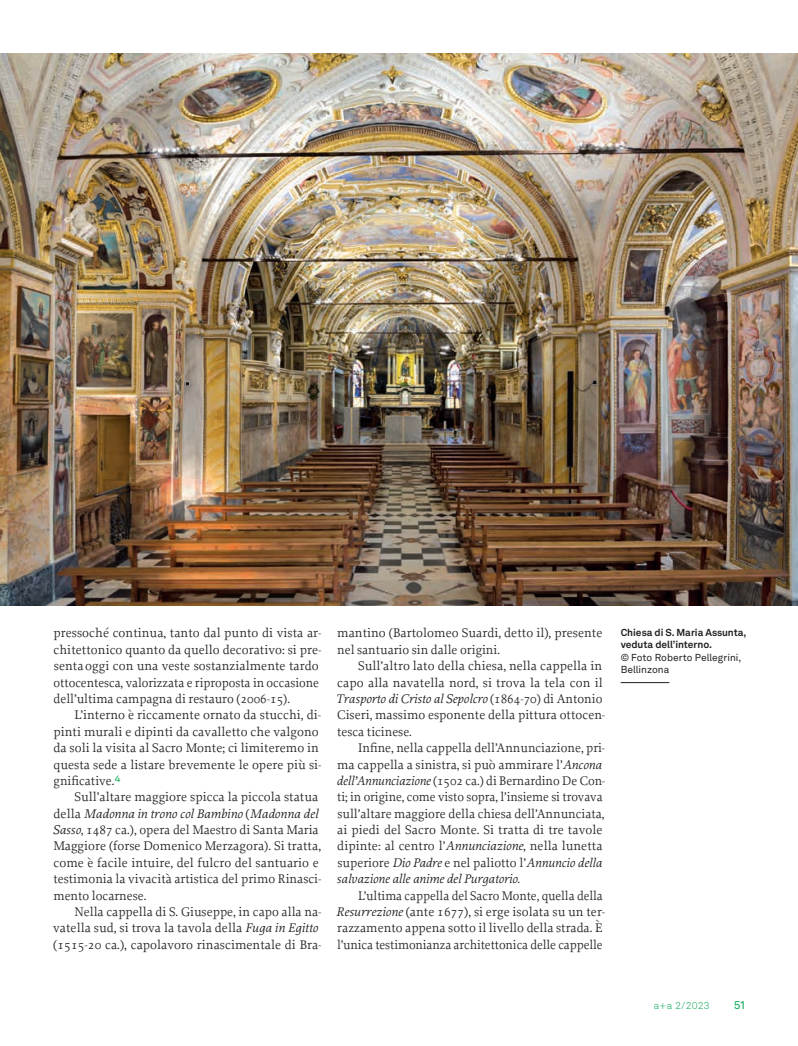
<style>
.page{position:relative;width:798px;height:1046px;background:#fff}
.page>*{position:absolute;margin:0;border:0;box-sizing:border-box;transform-origin:0 0}
.t1{font:13.12px/16.4px "Proforma";letter-spacing:.005em;color:#231f20}
.t2{font:11.25px "Akkurat LL";color:#00a54f}
.t3{font:700 10px/12.5px "Akkurat LL";color:#231f20}
.t4{font:10px/12.5px "Akkurat LL";color:#231f20}
.t5{font:300 10px "Akkurat LL";color:#00a54f}
.s1{font-family:"Akkurat LL";font-weight:300;font-size:17.5px;color:#00a54f}
.s2{font-style:italic}
</style>
<div class="page">
<img style="left:0;top:53px;width:797px;height:552px">
<hr style="left:620px;top:682px;width:49px;height:1px;background:#231f20">
<p class="t1" style="left:53px;top:624px;width:269px">pressoché continua, tanto dal punto di vista ar&shy;chitettonico quanto da quello decorativo: si pre&shy;senta oggi con una veste sostanzialmente tardo ottocentesca, valorizzata e riproposta in occasione dell’ultima campagna di restauro (2006-15).</p>
<p class="t1" style="left:53px;top:706px;width:269px;text-indent:21px">L’interno è riccamente ornato da stucchi, di&shy;pinti murali e dipinti da cavalletto che valgono da soli la visita al Sacro Monte; ci limiteremo in questa sede a listare brevemente le opere più si&shy;gnificative.<span class="s1">4</span></p>
<p class="t1" style="left:53px;top:788px;width:270px;text-indent:22px">Sull’altare maggiore spicca la piccola statua della <span class="s2">Madonna in trono col Bambino</span> (<span class="s2">Madonna del Sasso</span>, 1487 ca.), opera del Maestro di Santa Maria Maggiore (forse Domenico Merzagora). Si tratta, come è facile intuire, del fulcro del santuario e testimonia la vivacità artistica del primo Rinasci&shy;mento locarnese.</p>
<p class="t1" style="left:53px;top:903px;width:270px;text-indent:21px">Nella cappella di S. Giuseppe, in capo alla na&shy;vatella sud, si trova la tavola della <span class="s2">Fuga in Egitto </span>(1515-20 ca.), capolavoro rinascimentale di Bra-</p>
<p class="t1" style="left:337px;top:624px;width:267px">mantino (Bartolomeo Suardi, detto il), presente nel santuario sin dalle origini.</p>
<p class="t1" style="left:336px;top:657px;width:271px;text-indent:22px">Sull’altro lato della chiesa, nella cappella in capo alla navatella nord, si trova la tela con il <span class="s2">Trasporto di Cristo al Sepolcro</span> (1864-70) di Antonio Ciseri, massimo esponente della pittura ottocen&shy;tesca ticinese.</p>
<p class="t1" style="left:336px;top:739px;width:270px;text-indent:22px">Infine, nella cappella dell’Annunciazione, pri&shy;ma cappella a sinistra, si può ammirare l’<span class="s2">Ancona dell’Annunciazione</span> (1502 ca.) di Bernardino De Con&shy;ti; in origine, come visto sopra, l’insieme si trovava sull’altare maggiore della chiesa dell’Annunciata, ai piedi del Sacro Monte. Si tratta di tre tavole dipinte: al centro l’<span class="s2">Annunciazione</span>, nella lunetta superiore <span class="s2">Dio Padre</span> e nel paliotto l’<span class="s2">Annuncio della salvazione alle anime del Purgatorio</span>.</p>
<p class="t1" style="left:336px;top:886px;width:270px;text-indent:22px">L’ultima cappella del Sacro Monte, quella della <span class="s2">Resurrezione</span> (ante 1677), si erge isolata su un ter&shy;razzamento appena sotto il livello della strada. È l’unica testimonianza architettonica delle cappelle</p>
<p class="t3" style="left:620px;top:625px;width:127px">Chiesa di S. Maria Assunta, veduta dell’interno.</p>
<p class="t4" style="left:620px;top:650px;width:122px">© Foto Roberto Pellegrini,<br>Bellinzona</p>
<p class="t5" style="left:653px;top:998px;width:57px">a+a 2/2023</p>
<p class="t2" style="left:733px;top:996px;width:12px">51</p>
</div>
